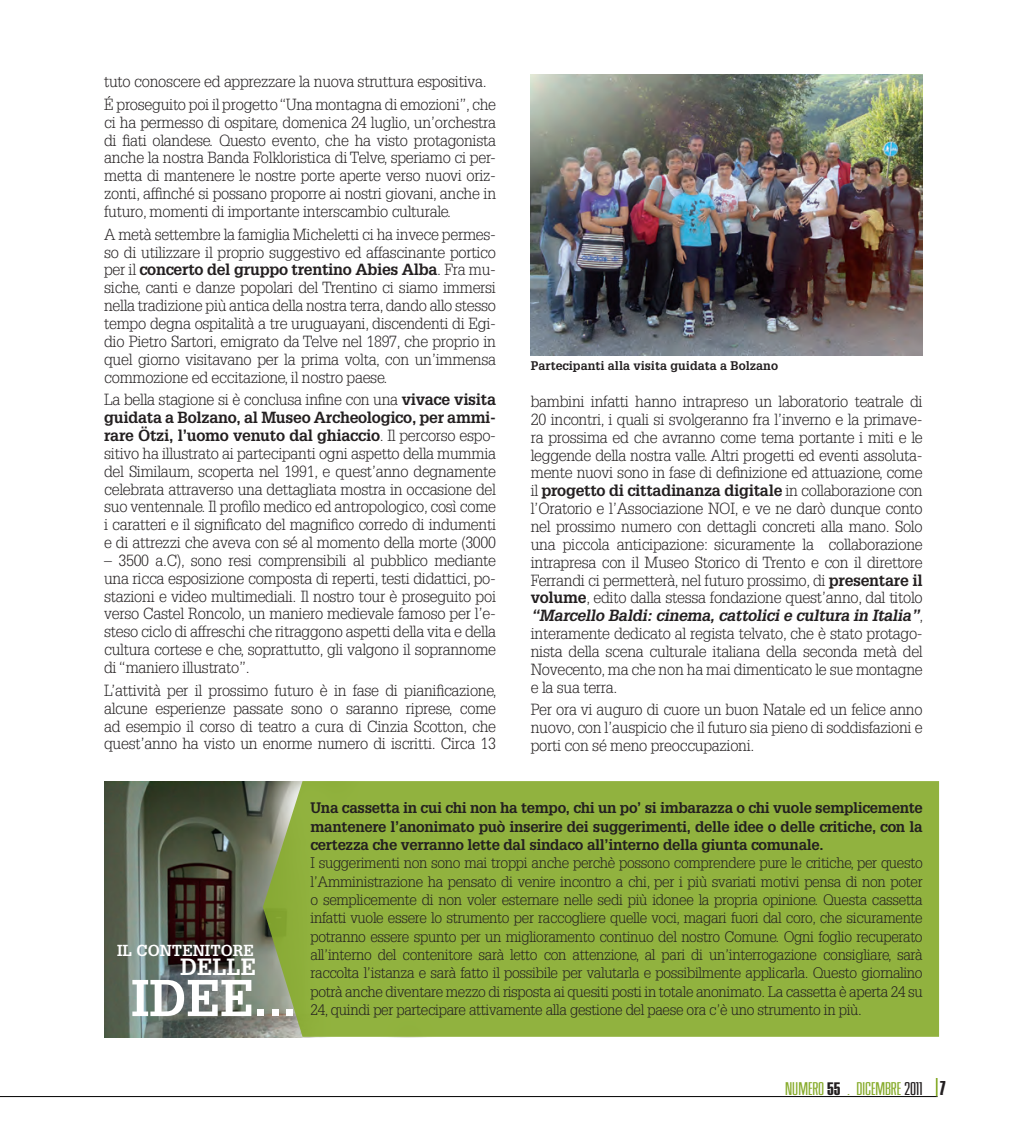
<style>
.page{position:relative;width:1012px;height:1141px;background:#fff}
.page>*{position:absolute;margin:0;border:0;box-sizing:border-box;transform-origin:0 0}
.t1{font:700 50.57px "Glypha";color:#fff}
.t2{font:700 22.93px "Glypha";color:#fff}
.t3{font:19.25px "House Gothic Light Two";color:#88ac2e}
.t4{font:300 15.75px/17.8px "Glypha";letter-spacing:-.015em;color:#231f20;text-align:justify}
.t5{font:700 15.58px "Glypha";color:#fff}
.t6{font:300 14.88px/18.4px "Glypha";letter-spacing:-.02em;color:#231f20;text-align:justify}
.t7{font:700 14.88px/18.4px "Glypha";letter-spacing:-.02em;color:#231f20;text-align:justify}
.t8{font:700 12.25px "Glypha";color:#231f20}
.s1{font-weight:700}
.s2{font-weight:700;font-style:italic}
.s3{font-family:"House Gothic Bold Alt Caps";color:#231f20}
.s4{color:#231f20}
.s5{font-family:"House Gothic Bold Alt Caps";font-size:21px;color:#231f20}
</style>
<div class="page">
<hr style="left:0;top:1096px;width:938px;height:1px;background:#000">
<svg style="left:936px;top:1078px;width:2px;height:18px"></svg>
<img style="left:531px;top:74px;width:392px;height:282px">
<img style="left:104px;top:781px;width:322px;height:257px">
<div style="left:263px;top:781px;width:676px;height:256px;background:#91b23f"></div>
<p class="t4" style="left:104px;top:70px;width:393px;line-height:22.8px">tuto conoscere ed apprezzare la nuova struttura espositiva.<br>É proseguito poi il progetto “Una montagna di emozioni”, che</p>
<p class="t4" style="left:104px;top:113px;width:393px">ci ha permesso di ospitare, domenica 24 luglio, un’orchestra di fiati olandese. Questo evento, che ha visto protagonista anche la nostra Banda Folkloristica di Telve, speriamo ci per&shy;metta di mantenere le nostre porte aperte verso nuovi oriz&shy;zonti, affinché si possano proporre ai nostri giovani, anche in futuro, momenti di importante interscambio culturale.</p>
<p class="t4" style="left:104px;top:225px;width:393px">A metà settembre la famiglia Micheletti ci ha invece permes&shy;so di utilizzare il proprio suggestivo ed affascinante portico per il <span class="s1">concerto del gruppo trentino Abies Alba</span>. Fra mu&shy;siche, canti e danze popolari del Trentino ci siamo immersi nella tradizione più antica della nostra terra, dando allo stesso tempo degna ospitalità a tre uruguayani, discendenti di Egi&shy;dio Pietro Sartori, emigrato da Telve nel 1897, che proprio in quel giorno visitavano per la prima volta, con un’immensa commozione ed eccitazione, il nostro paese.</p>
<p class="t4" style="left:104px;top:391px;width:393px">La bella stagione si è conclusa infine con una <span class="s1">vivace visita guidata a Bolzano, al Museo Archeologico, per ammi&shy;rare Ötzi, l’uomo venuto dal ghiaccio</span>. Il percorso espo&shy;sitivo ha illustrato ai partecipanti ogni aspetto della mummia del Similaum, scoperta nel 1991, e quest’anno degnamente celebrata attraverso una dettagliata mostra in occasione del suo ventennale. Il profilo medico ed antropologico, così come i caratteri e il significato del magnifico corredo di indumenti e di attrezzi che aveva con sé al momento della morte (3000</p>
<p class="t4" style="left:104px;top:551px;width:393px">– 3500 a.C), sono resi comprensibili al pubblico mediante una ricca esposizione composta di reperti, testi didattici, po&shy;stazioni e video multimediali. Il nostro tour è proseguito poi verso Castel Roncolo, un maniero medievale famoso per l’e&shy;steso ciclo di affreschi che ritraggono aspetti della vita e della cultura cortese e che, soprattutto, gli valgono il soprannome di “maniero illustrato”.</p>
<p class="t4" style="left:104px;top:681px;width:394px">L’attività per il prossimo futuro è in fase di pianificazione, alcune esperienze passate sono o saranno riprese, come ad esempio il corso di teatro a cura di Cinzia Scotton, che quest’anno ha visto un enorme numero di iscritti. Circa 13</p>
<p class="t8" style="left:531px;top:358px;width:249px">Partecipanti alla visita guidata a Bolzano</p>
<p class="t4" style="left:531px;top:392px;width:394px">bambini infatti hanno intrapreso un laboratorio teatrale di 20 incontri, i quali si svolgeranno fra l’inverno e la primave&shy;ra prossima ed che avranno come tema portante i miti e le leggende della nostra valle. Altri progetti ed eventi assoluta&shy;mente nuovi sono in fase di definizione ed attuazione, come il <span class="s1">progetto di cittadinanza digitale</span> in collaborazione con l’Oratorio e l’Associazione NOI, e ve ne darò dunque conto nel prossimo numero con dettagli concreti alla mano. Solo una piccola anticipazione: sicuramente la collaborazione intrapresa con il Museo Storico di Trento e con il direttore Ferrandi ci permetterà, nel futuro prossimo, di <span class="s1">presentare il volume</span>, edito dalla stessa fondazione quest’anno, dal titolo <span class="s2">“Marcello Baldi: cinema, cattolici e cultura in Italia”</span>, interamente dedicato al regista telvato, che è stato protago&shy;nista della scena culturale italiana della seconda metà del Novecento, ma che non ha mai dimenticato le sue montagne e la sua terra.</p>
<p class="t4" style="left:531px;top:701px;width:393px">Per ora vi auguro di cuore un buon Natale ed un felice anno nuovo, con l’auspicio che il futuro sia pieno di soddisfazioni e porti con sé meno preoccupazioni.</p>
<p class="t5" style="left:117px;top:941px;width:31px">Il contenitore</p>
<h1 class="t1" style="left:131px;top:967px;width:31px">idee</h1>
<h2 class="t2" style="left:180px;top:953px;width:16px">delle</h2>
<h1 class="t1" style="left:254px;top:967px;width:44px">...</h1>
<p class="t7" style="left:311px;top:798px;width:614px">Una cassetta in cui chi non ha tempo, chi un po’ si imbarazza o chi vuole semplicemente mantenere l’anonimato può inserire dei suggerimenti, delle idee o delle critiche, con la certezza che verranno lette dal sindaco all’interno della giunta comunale.</p>
<p class="t6" style="left:311px;top:854px;width:614px">I suggerimenti non sono mai troppi anche perchè possono comprendere pure le critiche, per questo l’amministrazione ha pensato di venire incontro a chi, per i più svariati motivi pensa di non poter o semplicemente di non voler esternare nelle sedi più idonee la propria opinione. Questa cassetta infatti vuole essere lo strumento per raccogliere quelle voci, magari fuori dal coro, che sicuramente potranno essere spunto per un miglioramento continuo del nostro Comune. Ogni foglio recuperato all’interno del contenitore sarà letto con attenzione, al pari di un’interrogazione consigliare, sarà raccolta l’istanza e sarà fatto il possibile per valutarla e possibilmente applicarla. Questo giornalino potrà anche diventare mezzo di risposta ai quesiti posti in totale anonimato. La cassetta è aperta 24 su 24, quindi per partecipare attivamente alla gestione del paese ora c’è uno strumento in più.</p>
<p class="t3" style="left:785px;top:1078px;width:8px">NUMERO</p>
<p class="t3" style="left:827px;top:1078px;width:120px"><span class="s3">55</span> . DICEMBRE <span class="s4">2011</span> <span class="s5">7</span></p>
</div>
